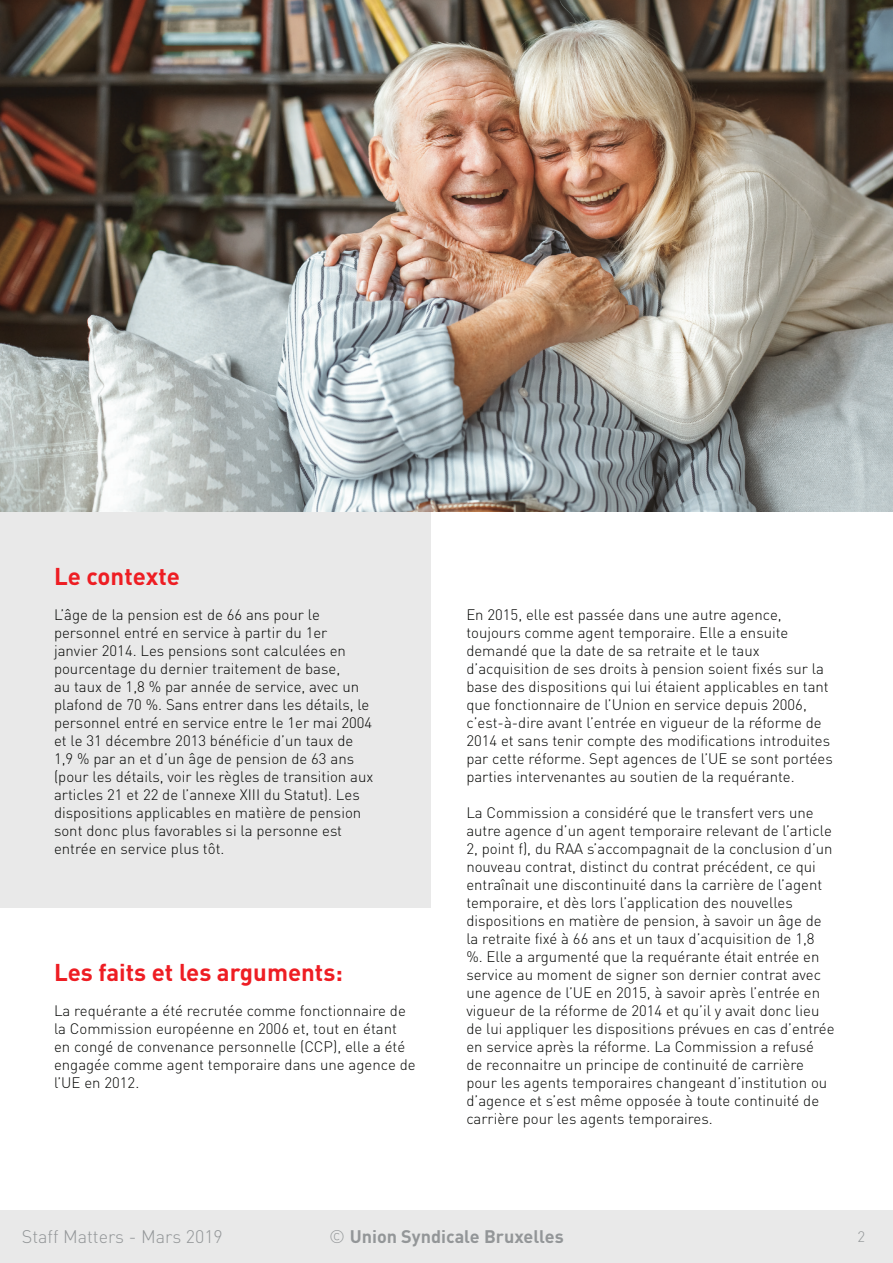
<style>
.page{position:relative;width:893px;height:1263px;background:#fff}
.page>*{position:absolute;margin:0;border:0;box-sizing:border-box;transform-origin:0 0}
.t1{font:700 24px "DIN";color:#ee1d23}
.t2{font:700 18px "DIN Pro";color:#939698}
.t3{font:300 18px "DIN Pro";color:#939698}
.t4{font:300 15px/18px "DIN Pro";color:#040503}
.t5{font:300 15px "DIN Pro";color:#939698}
.s1{font-weight:300}
</style>
<div class="page">
<div style="left:0;top:1210px;width:893px;height:53px;background:#e9e9e9"></div>
<img style="left:0;top:0;width:893px;height:512px">
<div style="left:0;top:512px;width:430px;height:395px;background:#e9e9e9"></div>
<h1 class="t1" style="left:54px;top:561px;width:127px">Le contexte</h1>
<p class="t4" style="left:54px;top:605px;width:321px">L’âge de la pension est de 66 ans pour le personnel entré en service à partir du 1er janvier 2014. Les pensions sont calculées en pourcentage du dernier traitement de base,<br>au taux de 1,8 % par année de service, avec un plafond de 70 %. Sans entrer dans les détails, le personnel entré en service entre le 1er mai 2004 et le 31 décembre 2013 bénéficie d’un taux de 1,9 % par an et d’un âge de pension de 63 ans (pour les détails, voir les règles de transition aux articles 21 et 22 de l’annexe XIII du Statut). Les dispositions applicables en matière de pension sont donc plus favorables si la personne est entrée en service plus tôt.</p>
<h1 class="t1" style="left:54px;top:957px;width:290px">Les faits et les arguments:</h1>
<p class="t4" style="left:54px;top:1001px;width:363px">La requérante a été recrutée comme fonctionnaire de la Commission européenne en 2006 et, tout en étant en congé de convenance personnelle (CCP), elle a été engagée comme agent temporaire dans une agence de l’UE en 2012.</p>
<p class="t4" style="left:466px;top:605px;width:368px">En 2015, elle est passée dans une autre agence, toujours comme agent temporaire. Elle a ensuite demandé que la date de sa retraite et le taux d’acquisition de ses droits à pension soient fixés sur la base des dispositions qui lui étaient applicables en tant que fonctionnaire de l’Union en service depuis 2006, c’est-à-dire avant l’entrée en vigueur de la réforme de 2014 et sans tenir compte des modifications introduites par cette réforme. Sept agences de l’UE se sont portées parties intervenantes au soutien de la requérante.</p>
<p class="t4" style="left:466px;top:803px;width:370px">La Commission a considéré que le transfert vers une autre agence d’un agent temporaire relevant de l’article 2, point f), du RAA s’accompagnait de la conclusion d’un nouveau contrat, distinct du contrat précédent, ce qui entraînait une discontinuité dans la carrière de l’agent temporaire, et dès lors l’application des nouvelles dispositions en matière de pension, à savoir un âge de la retraite fixé à 66 ans et un taux d’acquisition de 1,8 %. Elle a argumenté que la requérante était entrée en service au moment de signer son dernier contrat avec une agence de l’UE en 2015, à savoir après l’entrée en vigueur de la réforme de 2014 et qu’il y avait donc lieu de lui appliquer les dispositions prévues en cas d’entrée en service après la réforme. La Commission a refusé<br>de reconnaitre un principe de continuité de carrière pour les agents temporaires changeant d’institution ou d’agence et s’est même opposée à toute continuité de carrière pour les agents temporaires.</p>
<p class="t3" style="left:22px;top:1222px;width:203px">Staff Matters - Mars 2019</p>
<p class="t2" style="left:329px;top:1222px;width:236px"><span class="s1">©</span> Union Syndicale Bruxelles</p>
<p class="t5" style="left:857px;top:1225px;width:9px">2</p>
</div>
